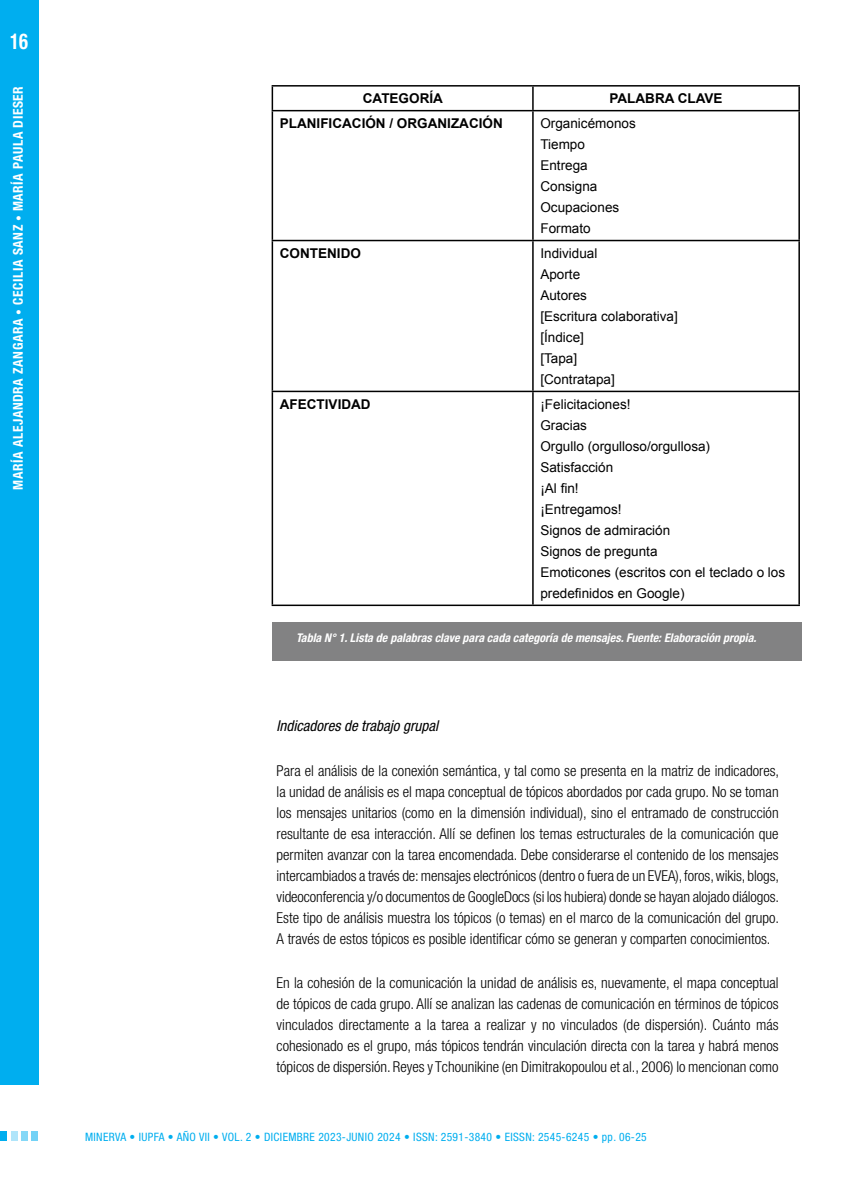
<style>
.page{position:relative;width:851px;height:1191px;background:#fff}
.page>*{position:absolute;margin:0;border:0;box-sizing:border-box;transform-origin:0 0}
.t1{font:700 condensed 21.75px "Helvetica Neue LT Std";color:#fff;scale:.85 1}
.t2{font:300 condensed 15px/21px "Helvetica Neue LT Std";color:#000;text-align:justify}
.t3{font:italic condensed 15px "Helvetica Neue LT Std";color:#000}
.t4{font:13.5px/21px "Arial";color:#000}
.t5{font:700 13.5px "Arial";color:#000}
.t6{font:700 condensed 13.5px "Helvetica Neue LT Std";letter-spacing:.04em;color:#fff}
.t7{font:italic 700 condensed 12px "Helvetica Neue LT Std";color:#fff}
.t8{font:condensed 11.55px "Helvetica Neue LT Std";letter-spacing:.03em;color:#00aeef}
.s1{font-weight:400;font-size:11.55px}
</style>
<div class="page">
<div style="left:0;top:0;width:38px;height:1084px;background:#00aeef"></div>
<div style="left:21px;top:1131px;width:7px;height:10px;background:#85d8f7"></div>
<div style="left:11px;top:1131px;width:7px;height:10px;background:#b0e5fa"></div>
<div style="left:0;top:1131px;width:7px;height:10px;background:#00aeef"></div>
<div style="left:32px;top:1131px;width:6px;height:10px;background:#73d2f6"></div>
<div style="left:272px;top:622px;width:529px;height:38px;background:#828283"></div>
<hr style="left:271px;top:85px;width:262px;height:2px;background:#000">
<hr style="left:271px;top:87px;width:2px;height:23px;background:#000">
<hr style="left:533px;top:85px;width:266px;height:2px;background:#000">
<svg style="left:532px;top:87px;width:1px;height:23px"></svg>
<svg style="left:798px;top:87px;width:1px;height:23px"></svg>
<hr style="left:271px;top:110px;width:262px;height:1px;background:#000">
<hr style="left:271px;top:111px;width:2px;height:129px;background:#000">
<hr style="left:533px;top:110px;width:266px;height:1px;background:#000">
<hr style="left:532px;top:111px;width:1px;height:129px;background:#000">
<hr style="left:798px;top:111px;width:1px;height:129px;background:#000">
<hr style="left:271px;top:240px;width:262px;height:1px;background:#000">
<hr style="left:271px;top:241px;width:2px;height:150px;background:#000">
<hr style="left:533px;top:240px;width:266px;height:1px;background:#000">
<hr style="left:532px;top:241px;width:1px;height:150px;background:#000">
<hr style="left:798px;top:241px;width:1px;height:150px;background:#000">
<hr style="left:271px;top:391px;width:262px;height:1px;background:#000">
<hr style="left:271px;top:392px;width:2px;height:212px;background:#000">
<hr style="left:533px;top:391px;width:266px;height:1px;background:#000">
<hr style="left:532px;top:392px;width:1px;height:212px;background:#000">
<hr style="left:798px;top:392px;width:1px;height:212px;background:#000">
<hr style="left:271px;top:604px;width:262px;height:2px;background:#000">
<hr style="left:533px;top:604px;width:266px;height:2px;background:#000">
<h1 class="t1" style="left:10px;top:28px;width:23px">16</h1>
<p class="t6" style="left:10px;top:489px;width:405px;rotate:-90deg">MARÍA ALEJANDRA ZANGARA <span class="s1">•</span> CECILIA SANZ <span class="s1">•</span> MARÍA PAULA DIESER</p>
<p class="t5" style="left:363px;top:89px;width:82px">CATEGORÍA</p>
<p class="t5" style="left:609px;top:89px;width:114px">PALABRA CLAVE</p>
<p class="t5" style="left:280px;top:114px;width:224px">PLANIFICACIÓN / ORGANIZACIÓN</p>
<p class="t4" style="left:540px;top:113px;width:97px">Organicémonos<br>Tiempo<br>Entrega<br>Consigna<br>Ocupaciones<br>Formato</p>
<p class="t5" style="left:280px;top:244px;width:82px">CONTENIDO</p>
<p class="t4" style="left:540px;top:243px;width:139px">Individual<br>Aporte<br>Autores<br>[Escritura colaborativa] [Índice]<br>[Tapa]<br>[Contratapa]</p>
<p class="t5" style="left:280px;top:395px;width:92px">AFECTIVIDAD</p>
<p class="t4" style="left:540px;top:394px;width:246px">¡Felicitaciones!<br>Gracias<br>Orgullo (orgulloso/orgullosa)<br>Satisfacción<br>¡Al fin!<br>¡Entregamos!<br>Signos de admiración<br>Signos de pregunta<br>Emoticones (escritos con el teclado o los predefinidos en Google)</p>
<p class="t7" style="left:296px;top:631px;width:462px">Tabla N° 1. Lista de palabras clave para cada categoría de mensajes. Fuente: Elaboración propia.</p>
<p class="t3" style="left:276px;top:717px;width:163px">Indicadores de trabajo grupal</p>
<p class="t2" style="left:276px;top:759px;width:504px">Para el análisis de la conexión semántica, y tal como se presenta en la matriz de indicadores, la unidad de análisis es el mapa conceptual de tópicos abordados por cada grupo. No se toman los mensajes unitarios (como en la dimensión individual), sino el entramado de construcción resultante de esa interacción. Allí se definen los temas estructurales de la comunicación que permiten avanzar con la tarea encomendada. Debe considerarse el contenido de los mensajes intercambiados a través de: mensajes electrónicos (dentro o fuera de un EVEA), foros, wikis, blogs, videoconferencia y/o documentos de GoogleDocs (si los hubiera) donde se hayan alojado diálogos.<br>Este tipo de análisis muestra los tópicos (o temas) en el marco de la comunicación del grupo.<br>A través de estos tópicos es posible identificar cómo se generan y comparten conocimientos.</p>
<p class="t2" style="left:276px;top:972px;width:503px">En la cohesión de la comunicación la unidad de análisis es, nuevamente, el mapa conceptual de tópicos de cada grupo. Allí se analizan las cadenas de comunicación en términos de tópicos vinculados directamente a la tarea a realizar y no vinculados (de dispersión). Cuánto más cohesionado es el grupo, más tópicos tendrán vinculación directa con la tarea y habrá menos tópicos de dispersión. Reyes y Tchounikine (en Dimitrakopoulou et al., 2006) lo mencionan como</p>
<p class="t8" style="left:85px;top:1130px;width:563px">MINERVA • IUPFA • AÑO VII • VOL. 2 • DICIEMBRE 2023-JUNIO 2024 • ISSN: 2591-3840 • EISSN: 2545-6245 • pp. 06-25</p>
</div>
